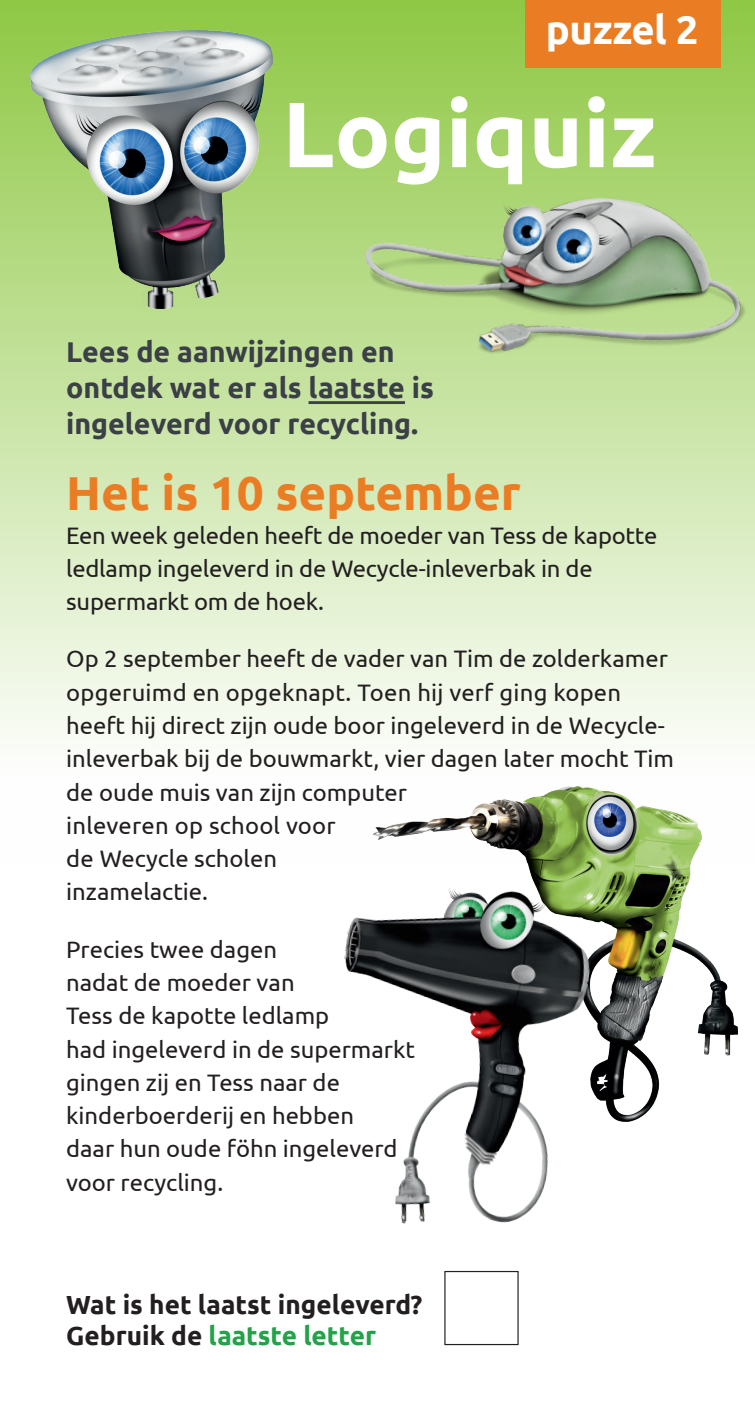
<style>
.page{position:relative;width:755px;height:1414px;background:#fff}
.page>*{position:absolute;margin:0;border:0;box-sizing:border-box;transform-origin:0 0}
.t1{font:700 92.58px "Ubuntu";color:#fff}
.t2{font:700 47.6px "Ubuntu";color:#ea7d24}
.t3{font:700 39.9px "Ubuntu";letter-spacing:-.01em;color:#fff}
.t4{font:700 28.53px/35.7px "Ubuntu";color:#3b3f46}
.t5{font:700 26.25px/31px "Ubuntu";color:#231f20}
.t6{font:23.8px/33.2px "Ubuntu";color:#231f20}
.s1{color:#23a249}
</style>
<div class="page">
<div style="left:0;top:0;width:754px;height:863px;background:linear-gradient(to bottom,#8fc845,#fff)"></div>
<hr style="left:308px;top:401px;width:96px;height:3px;background:#3b3f46">
<div style="left:525px;top:0;width:195px;height:68px;background:#ea7d24"></div>
<div style="left:444px;top:1271px;width:74px;height:74px;border:1px solid #231f20"></div>
<img style="left:372px;top:786px;width:364px;height:335px">
<img style="left:344px;top:876px;width:253px;height:348px">
<img style="left:359px;top:183px;width:395px;height:190px">
<img style="left:30px;top:31px;width:242px;height:277px">
<h3 class="t3" style="left:545px;top:6px;width:154px">puzzel 2</h3>
<h1 class="t1" style="left:282px;top:78px;width:375px">Logiquiz</h1>
<p class="t4" style="left:66px;top:334px;width:369px">Lees de aanwijzingen en ontdek wat er als laatste is ingeleverd voor recycling.</p>
<h2 class="t2" style="left:66px;top:464px;width:456px">Het is 10 september</h2>
<p class="t6" style="left:66px;top:518px;width:592px">Een week geleden heeft de moeder van Tess de kapotte ledlamp ingeleverd in de Wecycle-inleverbak in de supermarkt om de hoek.</p>
<p class="t6" style="left:66px;top:641px;width:609px">Op 2 september heeft de vader van Tim de zolderkamer opgeruimd en opgeknapt. Toen hij verf ging kopen heeft hij direct zijn oude boor ingeleverd in de Wecycle&shy;inleverbak bij de bouwmarkt, vier dagen later mocht Tim de oude muis van zijn computer<br>inleveren op school voor<br>de Wecycle scholen<br>inzamelactie.</p>
<p class="t6" style="left:66px;top:932px;width:350px">Precies twee dagen<br>nadat de moeder van<br>Tess de kapotte ledlamp<br>had ingeleverd in de supermarkt gingen zij en Tess naar de kinderboerderij en hebben<br>daar hun oude föhn ingeleverd voor recycling.</p>
<p class="t5" style="left:66px;top:1289px;width:357px">Wat is het laatst ingeleverd?<br>Gebruik de <span class="s1">laatste letter</span></p>
</div>
